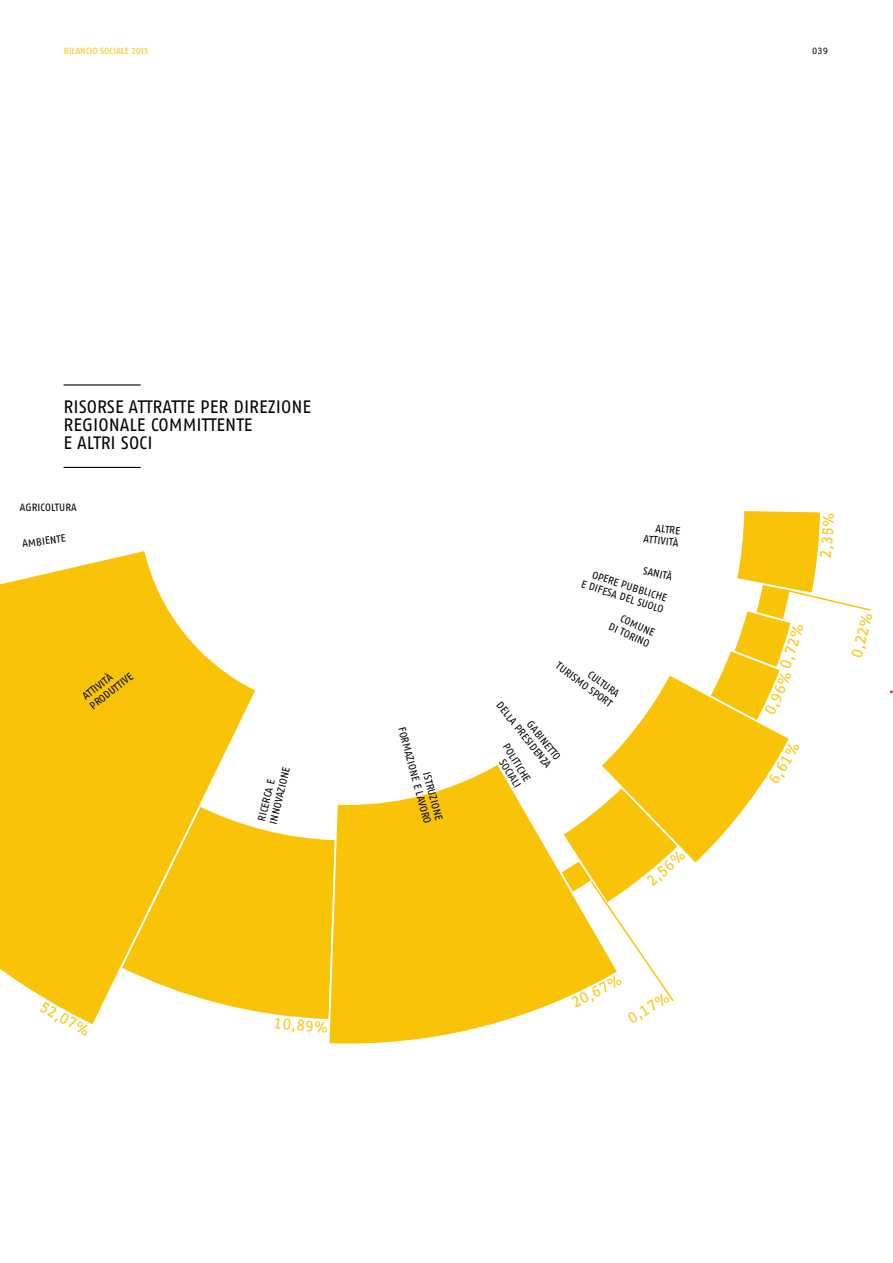
<style>
.page{position:relative;width:893px;height:1263px;background:#fff}
.page>*{position:absolute;margin:0;border:0;box-sizing:border-box;transform-origin:0 0}
.t1{font:18px "Fago No";color:#000}
.t2{font:10.5px/12px "Fago No";color:#000;text-align:right}
.t3{font:9px "Fago No Lf";color:#f9c408}
.t4{font:9px "Fago Office Serif";color:#000}
</style>
<div class="page">
<hr style="left:64px;top:384px;width:77px;height:2px;background:#000">
<hr style="left:64px;top:467px;width:77px;height:1px;background:#000">
<div style="left:259px;top:828px;width:68px;height:189px;background:#f9c408"></div>
<svg style="left:327px;top:765px;width:231px;height:279px"></svg>
<svg style="left:0;top:551px;width:259px;height:473px"></svg>
<svg style="left:40px;top:1001px;width:50px;height:23px"></svg>
<svg style="left:299px;top:1017px;width:29px;height:15px"></svg>
<svg style="left:558px;top:511px;width:313px;height:491px"></svg>
<p class="t3" style="left:64px;top:45px;width:86px">BILANCIO SOCIALE 2013</p>
<p class="t4" style="left:812px;top:45px;width:17px">039</p>
<h1 class="t1" style="left:64px;top:397px;width:10px">RISORSE</h1>
<h1 class="t1" style="left:129px;top:397px;width:10px">ATTRATTE</h1>
<h1 class="t1" style="left:200px;top:397px;width:10px">PER</h1>
<h1 class="t1" style="left:233px;top:397px;width:10px">DIREZIONE</h1>
<h1 class="t1" style="left:64px;top:415px;width:10px">REGIONALE</h1>
<h1 class="t1" style="left:151px;top:415px;width:11px">COMMITTENTE</h1>
<h1 class="t1" style="left:64px;top:433px;width:22px">E ALTRI</h1>
<h1 class="t1" style="left:121px;top:433px;width:9px">SOCI</h1>
<p class="t2" style="left:20px;top:502px;width:8px;rotate:-1deg">AGRICOLTURA</p>
<p class="t2" style="left:21px;top:538px;width:45px;rotate:-8deg">AMBIENTE</p>
<p class="t2" style="left:80px;top:693px;width:53px;text-align:left;rotate:-38deg">ATTIVITÀ<br>PRODUTTIVE</p>
<p class="t2" style="left:255px;top:820px;width:60px;text-align:left;rotate:-77deg">RICERCA E<br>INNOVAZIONE</p>
<p class="t2" style="left:419px;top:722px;width:101px;rotate:75deg">ISTRUZIONE<br>FORMAZIONE E LAVORO</p>
<p class="t2" style="left:646px;top:521px;width:37px;rotate:7deg">ALTRE<br>ATTIVITÀ</p>
<p class="t2" style="left:645px;top:564px;width:31px;rotate:13deg">SANITÀ</p>
<p class="t2" style="left:587px;top:566px;width:87px;rotate:18deg">OPERE PUBBLICHE<br>E DIFESA DEL SUOLO</p>
<p class="t2" style="left:617px;top:609px;width:45px;rotate:24deg">COMUNE<br>DI TORINO</p>
<p class="t2" style="left:568px;top:650px;width:69px;rotate:37deg">CULTURA<br>TURISMO SPORT</p>
<p class="t2" style="left:512px;top:692px;width:82px;rotate:51deg">GABINETTO<br>DELLA PRESIDENZA</p>
<p class="t2" style="left:510px;top:741px;width:44px;line-height:11.2px;rotate:58deg">POLITICHE<br>SOCIALI</p>
</div>
